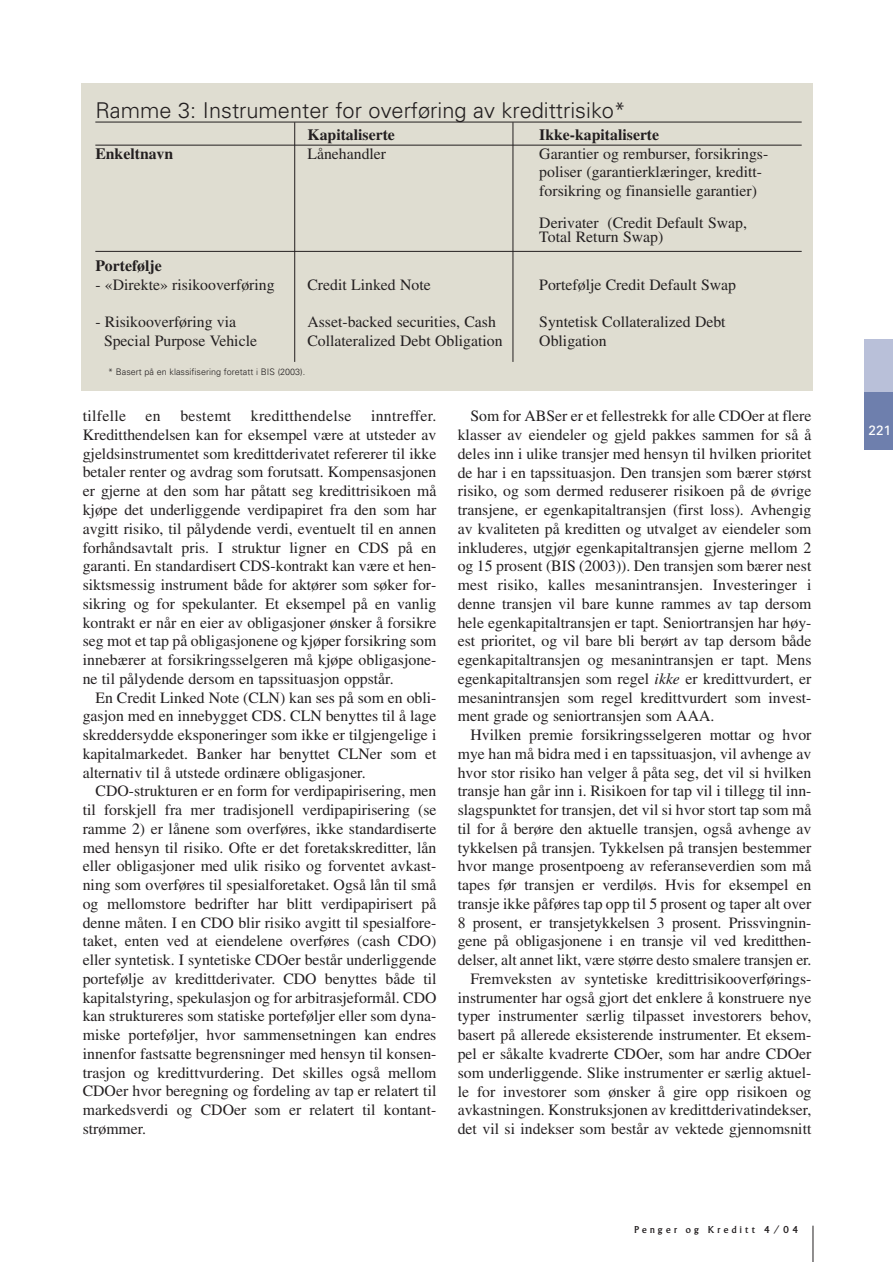
<style>
.page{position:relative;width:893px;height:1262px;background:#fff}
.page>*{position:absolute;margin:0;border:0;box-sizing:border-box;transform-origin:0 0}
.t1{font:300 21.75px "Univers";color:#231f20}
.t2{font:15.75px/18.8px "Times";color:#231f20;text-align:justify}
.t3{font:700 15.75px "Times";color:#231f20}
.t4{font:13.5px "Univers";color:#fff}
.t5{font:10.5px "Albertus";letter-spacing:.31em;color:#231f20}
.t6{font:300 9px "Univers";color:#231f20}
.s1{font-style:italic}
</style>
<div class="page">
<hr style="left:812px;top:1225px;width:1px;height:36px;background:#231f20">
<div style="left:864px;top:339px;width:28px;height:110px;background:#b9c0d9"></div>
<div style="left:864px;top:392px;width:28px;height:57px;background:#6e7fad"></div>
<div style="left:81px;top:84px;width:732px;height:307px;background:#dfddd1"></div>
<hr style="left:95px;top:122px;width:706px;height:1px;background:#231f20">
<hr style="left:95px;top:145px;width:706px;height:1px;background:#231f20">
<hr style="left:95px;top:251px;width:706px;height:1px;background:#231f20">
<hr style="left:294px;top:122px;width:1px;height:240px;background:#231f20">
<hr style="left:512px;top:122px;width:1px;height:240px;background:#231f20">
<h1 class="t1" style="left:95px;top:102px;width:532px">Ramme 3: Instrumenter for overføring av kredittrisiko*</h1>
<p class="t3" style="left:307px;top:129px;width:89px">Kapitaliserte</p>
<p class="t3" style="left:539px;top:129px;width:121px">Ikke-kapitaliserte</p>
<p class="t3" style="left:95px;top:147px;width:79px">Enkeltnavn</p>
<p class="t2" style="left:307px;top:145px;width:80px">Lånehandler</p>
<p class="t2" style="left:539px;top:145px;width:230px;text-align:left">Garantier og remburser, forsikrings&shy;poliser (garantierklæringer, kreditt&shy;forsikring og finansielle garantier)</p>
<p class="t2" style="left:539px;top:218px;width:209px;line-height:13.5px">Derivater (Credit Default Swap,<br>Total Return Swap)</p>
<p class="t3" style="left:95px;top:260px;width:68px">Portefølje</p>
<p class="t2" style="left:95px;top:277px;width:181px">- «Direkte» risikooverføring</p>
<p class="t2" style="left:307px;top:277px;width:125px">Credit Linked Note</p>
<p class="t2" style="left:539px;top:277px;width:198px">Portefølje Credit Default Swap</p>
<p class="t2" style="left:95px;top:314px;width:142px">- Risikooverføring via</p>
<p class="t2" style="left:307px;top:314px;width:190px">Asset-backed securities, Cash</p>
<p class="t2" style="left:539px;top:314px;width:188px">Syntetisk Collateralized Debt</p>
<p class="t2" style="left:104px;top:333px;width:154px">Special Purpose Vehicle</p>
<p class="t2" style="left:307px;top:333px;width:196px">Collateralized Debt Obligation</p>
<p class="t2" style="left:539px;top:333px;width:69px">Obligation</p>
<p class="t6" style="left:108px;top:368px;width:198px">* Basert på en klassifisering foretatt i BIS (2003).</p>
<p class="t2" style="left:83px;top:408px;width:355px">tilfelle en bestemt kreditthendelse inntreffer.<br>Kreditthendelsen kan for eksempel være at utsteder av gjeldsinstrumentet som kredittderivatet refererer til ikke betaler renter og avdrag som forutsatt. Kompensasjonen er gjerne at den som har påtatt seg kredittrisikoen må kjøpe det underliggende verdipapiret fra den som har avgitt risiko, til pålydende verdi, eventuelt til en annen forhåndsavtalt pris. I struktur ligner en CDS på en garanti. En standardisert CDS-kontrakt kan være et hen&shy;siktsmessig instrument både for aktører som søker for&shy;sikring og for spekulanter. Et eksempel på en vanlig kontrakt er når en eier av obligasjoner ønsker å forsikre seg mot et tap på obligasjonene og kjøper forsikring som innebærer at forsikringsselgeren må kjøpe obligasjone&shy;ne til pålydende dersom en tapssituasjon oppstår.</p>
<p class="t2" style="left:83px;top:689px;width:355px;text-indent:13px">En Credit Linked Note (CLN) kan ses på som en obli&shy;gasjon med en innebygget CDS. CLN benyttes til å lage skreddersydde eksponeringer som ikke er tilgjengelige i kapitalmarkedet. Banker har benyttet CLNer som et alternativ til å utstede ordinære obligasjoner.</p>
<p class="t2" style="left:83px;top:783px;width:355px;text-indent:13px">CDO-strukturen er en form for verdipapirisering, men til forskjell fra mer tradisjonell verdipapirisering (se ramme 2) er lånene som overføres, ikke standardiserte med hensyn til risiko. Ofte er det foretakskreditter, lån eller obligasjoner med ulik risiko og forventet avkast&shy;ning som overføres til spesialforetaket. Også lån til små og mellomstore bedrifter har blitt verdipapirisert på denne måten. I en CDO blir risiko avgitt til spesialfore&shy;taket, enten ved at eiendelene overføres (cash CDO) eller syntetisk. I syntetiske CDOer består underliggende portefølje av kredittderivater. CDO benyttes både til kapitalstyring, spekulasjon og for arbitrasjeformål. CDO kan struktureres som statiske porteføljer eller som dyna&shy;miske porteføljer, hvor sammensetningen kan endres innenfor fastsatte begrensninger med hensyn til konsen&shy;trasjon og kredittvurdering. Det skilles også mellom CDOer hvor beregning og fordeling av tap er relatert til markedsverdi og CDOer som er relatert til kontant&shy;strømmer.</p>
<p class="t2" style="left:458px;top:408px;width:355px;text-indent:13px">Som for ABSer er et fellestrekk for alle CDOer at flere klasser av eiendeler og gjeld pakkes sammen for så å deles inn i ulike transjer med hensyn til hvilken prioritet de har i en tapssituasjon. Den transjen som bærer størst risiko, og som dermed reduserer risikoen på de øvrige transjene, er egenkapitaltransjen (first loss). Avhengig av kvaliteten på kreditten og utvalget av eiendeler som inkluderes, utgjør egenkapitaltransjen gjerne mellom 2 og 15 prosent (BIS (2003)). Den transjen som bærer nest mest risiko, kalles mesanintransjen. Investeringer i denne transjen vil bare kunne rammes av tap dersom hele egenkapitaltransjen er tapt. Seniortransjen har høy&shy;est prioritet, og vil bare bli berørt av tap dersom både egenkapitaltransjen og mesanintransjen er tapt. Mens egenkapitaltransjen som regel <span class="s1">ikke</span> er kredittvurdert, er mesanintransjen som regel kredittvurdert som invest&shy;ment grade og seniortransjen som AAA.</p>
<p class="t2" style="left:458px;top:727px;width:355px;text-align:right">Hvilken premie forsikringsselgeren mottar og hvor mye han må bidra med i en tapssituasjon, vil avhenge av hvor stor risiko han velger å påta seg, det vil si hvilken transje han går inn i. Risikoen for tap vil i tillegg til inn&shy;slagspunktet for transjen, det vil si hvor stort tap som må til for å berøre den aktuelle transjen, også avhenge av tykkelsen på transjen. Tykkelsen på transjen bestemmer hvor mange prosentpoeng av referanseverdien som må tapes før transjen er verdiløs. Hvis for eksempel en transje ikke påføres tap opp til 5 prosent og taper alt over 8 prosent, er transjetykkelsen 3 prosent. Prissvingnin&shy;gene på obligasjonene i en transje vil ved kreditthen&shy;delser, alt annet likt, være større desto smalere transjen er.<br>Fremveksten av syntetiske kredittrisikooverførings&shy;instrumenter har også gjort det enklere å konstruere nye typer instrumenter særlig tilpasset investorers behov, basert på allerede eksisterende instrumenter. Et eksem&shy;pel er såkalte kvadrerte CDOer, som har andre CDOer som underliggende. Slike instrumenter er særlig aktuel&shy;le for investorer som ønsker å gire opp risikoen og avkastningen. Konstruksjonen av kredittderivatindekser, det vil si indekser som består av vektede gjennomsnitt</p>
<p class="t5" style="left:634px;top:1225px;width:165px">Penger og Kreditt 4/04</p>
<p class="t4" style="left:868px;top:425px;width:24px">221</p>
</div>
